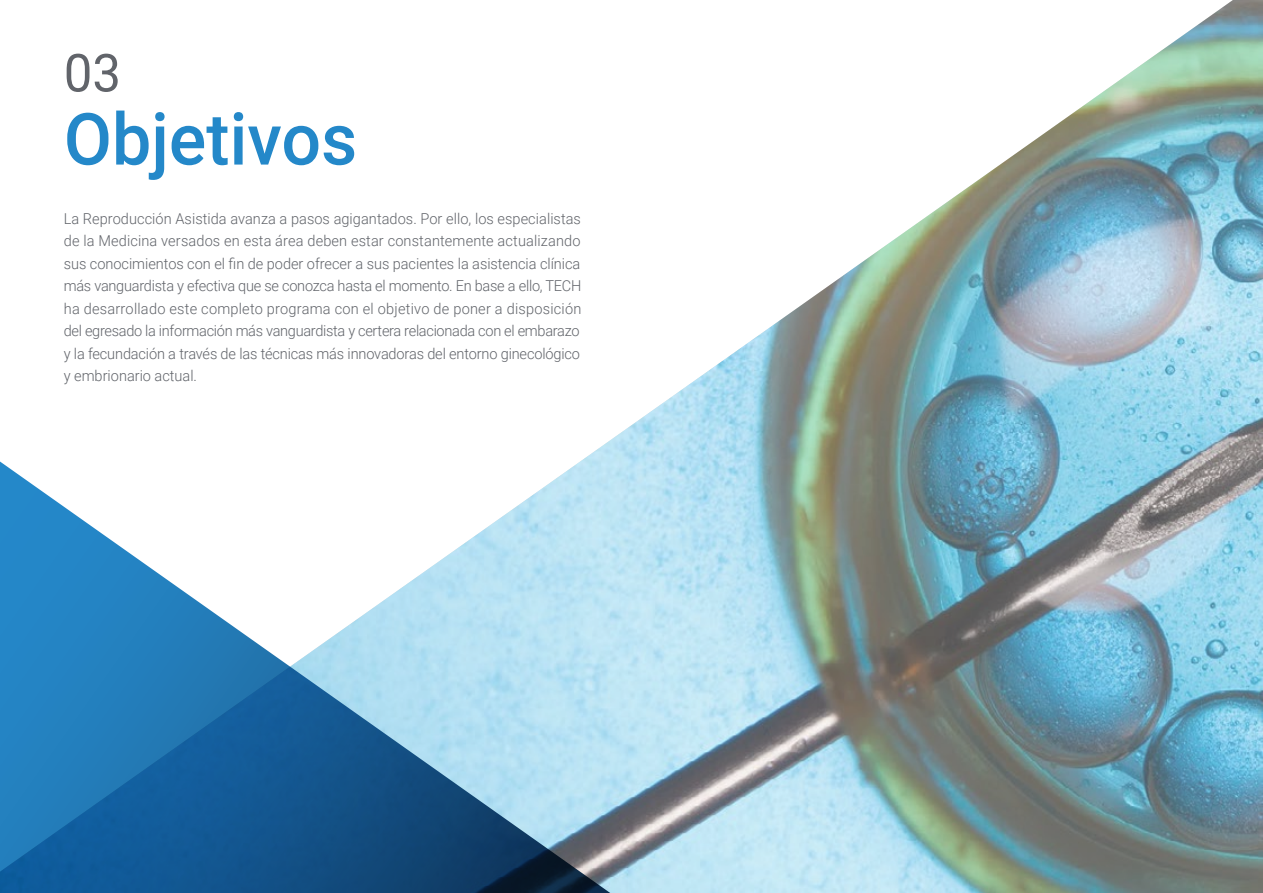
<style>
.page{position:relative;width:1263px;height:893px;background:#fff}
.page>*{position:absolute;margin:0;border:0;box-sizing:border-box;transform-origin:0 0}
.t1{font:500 72px "Roboto";color:#2488c9}
.t2{font:52.5px "Roboto";color:#61646a}
.t3{font:300 15px/22.5px "Roboto";color:#61646a}
</style>
<div class="page">
<img style="left:602px;top:0;width:661px;height:893px">
<svg style="left:0;top:446px;width:640px;height:447px"></svg>
<h2 class="t2" style="left:64px;top:36px;width:59px">03</h2>
<h1 class="t1" style="left:64px;top:89px;width:295px">Objetivos</h1>
<p class="t3" style="left:64px;top:207px;width:519px">La Reproducción Asistida avanza a pasos agigantados. Por ello, los especialistas de la Medicina versados en esta área deben estar constantemente actualizando sus conocimientos con el fin de poder ofrecer a sus pacientes la asistencia clínica más vanguardista y efectiva que se conozca hasta el momento. En base a ello, TECH ha desarrollado este completo programa con el objetivo de poner a disposición del egresado la información más vanguardista y certera relacionada con el embarazo y la fecundación a través de las técnicas más innovadoras del entorno ginecológico y embrionario actual.</p>
</div>
